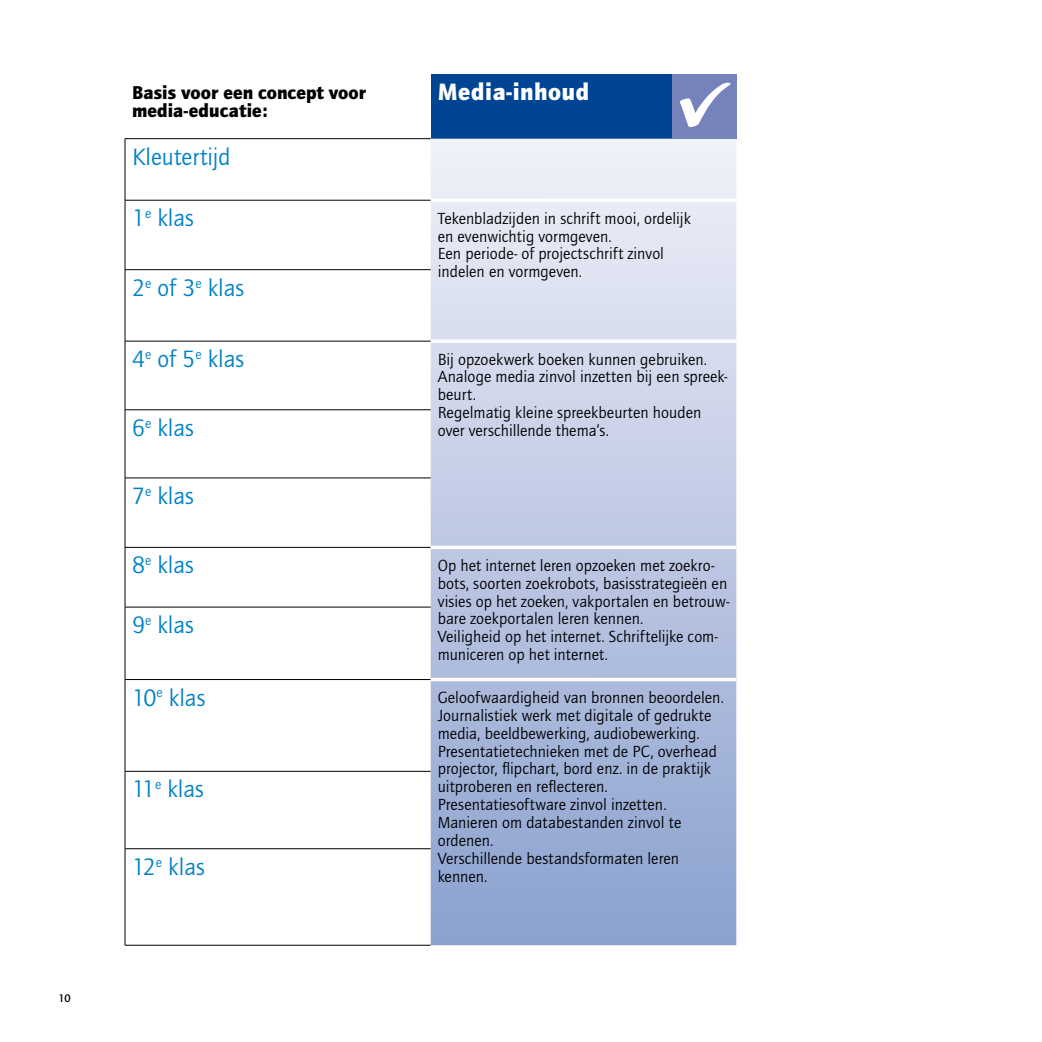
<style>
.page{position:relative;width:1042px;height:1042px;background:#fff}
.page>*{position:absolute;margin:0;border:0;box-sizing:border-box;transform-origin:0 0}
.t1{font:24.5px "Quay Itc T";color:#0081c7}
.t2{font:900 24.5px "Quay Itc T";letter-spacing:.025em;color:#fff}
.t3{font:900 19.25px/17.8px "Quay Itc T";color:#000}
.t4{font:16.62px/17.8px "Quay Itc T";letter-spacing:.005em;color:#000}
.t5{font:700 11.38px "Quay Itc T";color:#000}
</style>
<div class="page">
<div style="left:431px;top:74px;width:305px;height:65px;background:#004494"></div>
<svg style="left:431px;top:139px;width:305px;height:806px"></svg>
<hr style="left:125px;top:200px;width:306px;height:1px;background:#000">
<hr style="left:125px;top:200px;width:1px;height:69px;background:#000">
<hr style="left:125px;top:269px;width:306px;height:1px;background:#000">
<hr style="left:125px;top:270px;width:1px;height:71px;background:#000">
<hr style="left:125px;top:341px;width:306px;height:1px;background:#000">
<hr style="left:125px;top:341px;width:1px;height:68px;background:#000">
<hr style="left:125px;top:409px;width:306px;height:1px;background:#000">
<hr style="left:125px;top:410px;width:1px;height:68px;background:#000">
<hr style="left:125px;top:478px;width:306px;height:1px;background:#000">
<hr style="left:125px;top:478px;width:1px;height:69px;background:#000">
<hr style="left:125px;top:547px;width:306px;height:1px;background:#000">
<hr style="left:125px;top:547px;width:1px;height:60px;background:#000">
<hr style="left:125px;top:607px;width:306px;height:1px;background:#000">
<hr style="left:125px;top:607px;width:1px;height:72px;background:#000">
<hr style="left:125px;top:679px;width:306px;height:1px;background:#000">
<hr style="left:125px;top:680px;width:1px;height:91px;background:#000">
<hr style="left:125px;top:771px;width:306px;height:1px;background:#000">
<hr style="left:125px;top:771px;width:1px;height:77px;background:#000">
<hr style="left:125px;top:848px;width:306px;height:1px;background:#000">
<hr style="left:125px;top:849px;width:1px;height:96px;background:#000">
<hr style="left:125px;top:139px;width:1px;height:61px;background:#000">
<hr style="left:125px;top:138px;width:306px;height:1px;background:#000">
<hr style="left:431px;top:198px;width:305px;height:4px;background:#fff">
<svg style="left:431px;top:339px;width:305px;height:4px"></svg>
<svg style="left:431px;top:545px;width:305px;height:4px"></svg>
<hr style="left:431px;top:678px;width:305px;height:3px;background:#fff">
<hr style="left:125px;top:945px;width:306px;height:1px;background:#000">
<div style="left:672px;top:74px;width:64px;height:65px;background:#7683bb"></div>
<svg style="left:679px;top:83px;width:52px;height:44px"></svg>
<p class="t5" style="left:59px;top:992px;width:14px">10</p>
<p class="t3" style="left:132px;top:84px;width:236px">Basis voor een concept voor media-educatie:</p>
<h1 class="t2" style="left:438px;top:77px;width:153px">Media-inhoud</h1>
<h1 class="t1" style="left:132px;top:142px;width:100px">Kleutertijd</h1>
<h1 class="t1" style="left:132px;top:204px;width:63px">1<sup>e</sup> klas</h1>
<p class="t4" style="left:438px;top:209px;width:254px">Tekenbladzijden in schrift mooi, ordelijk en evenwichtig vormgeven.<br>Een periode- of projectschrift zinvol indelen en vormgeven.</p>
<h1 class="t1" style="left:132px;top:273px;width:114px">2<sup>e</sup> of 3<sup>e</sup> klas</h1>
<h1 class="t1" style="left:132px;top:345px;width:114px">4<sup>e</sup> of 5<sup>e</sup> klas</h1>
<p class="t4" style="left:438px;top:350px;width:291px">Bij opzoekwerk boeken kunnen gebruiken.<br>Analoge media zinvol inzetten bij een spreek&shy;beurt.<br>Regelmatig kleine spreekbeurten houden</p>
<h1 class="t1" style="left:132px;top:413px;width:63px">6<sup>e</sup> klas</h1>
<p class="t4" style="left:438px;top:421px;width:173px">over verschillende thema‘s.</p>
<h1 class="t1" style="left:132px;top:481px;width:63px">7<sup>e</sup> klas</h1>
<h1 class="t1" style="left:132px;top:551px;width:63px">8<sup>e</sup> klas</h1>
<p class="t4" style="left:438px;top:556px;width:293px">Op het internet leren opzoeken met zoekro&shy;bots, soorten zoekrobots, basisstrategieën en visies op het zoeken, vakportalen en betrouw&shy;bare zoekportalen leren kennen.<br>Veiligheid op het internet. Schriftelijke com&shy;municeren op het internet.</p>
<h1 class="t1" style="left:132px;top:611px;width:63px">9<sup>e</sup> klas</h1>
<h1 class="t1" style="left:132px;top:683px;width:75px">10<sup>e</sup> klas</h1>
<p class="t4" style="left:438px;top:688px;width:288px">Geloofwaardigheid van bronnen beoordelen.<br>Journalistiek werk met digitale of gedrukte media, beeldbewerking, audiobewerking.<br>Presentatietechnieken met de PC, overhead projector, flipchart, bord enz. in de praktijk uitproberen en reflecteren.<br>Presentatiesoftware zinvol inzetten.<br>Manieren om databestanden zinvol te ordenen.<br>Verschillende bestandsformaten leren kennen.</p>
<h1 class="t1" style="left:132px;top:775px;width:73px">11<sup>e</sup> klas</h1>
<h1 class="t1" style="left:132px;top:852px;width:74px">12<sup>e</sup> klas</h1>
</div>
